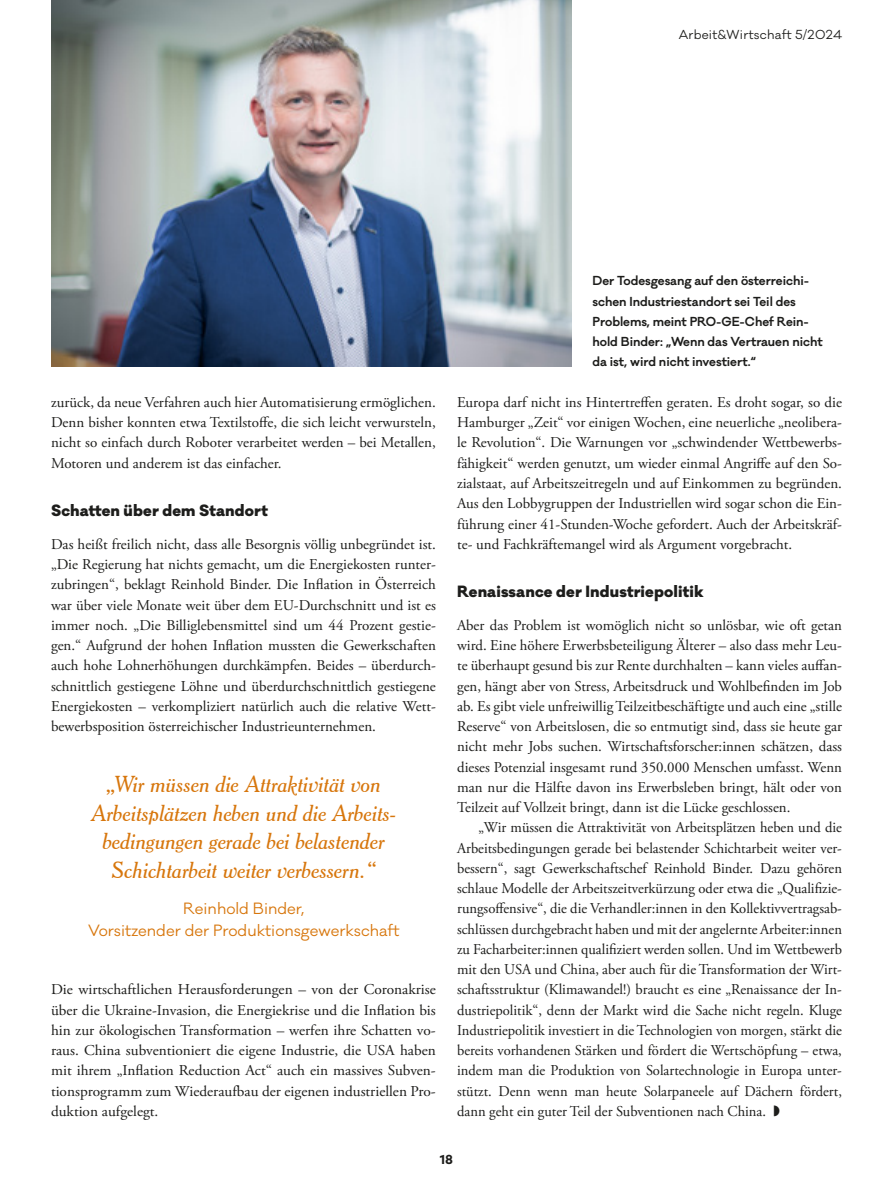
<style>
.page{position:relative;width:893px;height:1191px;background:#fff}
.page>*{position:absolute;margin:0;border:0;box-sizing:border-box;transform-origin:0 0}
.t1{font:italic 22.5px/28.5px "Cheltenham BT";color:#d7760c;text-align:center}
.t2{font:15px/20.2px "Adobe Garamond Pro";color:#1d1d1b;text-align:justify}
.t3{font:800 15px "Galano Classic";letter-spacing:.01em;color:#1d1d1b}
.t4{font:15px/22.5px "Galano Classic";color:#d7760c;text-align:center}
.t5{font:600 12px/20.2px "Galano Classic";letter-spacing:-.005em;color:#1d1d1b}
.t6{font:12px "Galano Classic";letter-spacing:.02em;color:#1d1d1b}
.t7{font:700 12px "Galano Classic";color:#1d1d1b}
</style>
<div class="page">
<img style="left:52px;top:0;width:519px;height:366px">
<p class="t6" style="left:679px;top:27px;width:165px">Arbeit&amp;Wirtschaft 5/2024</p>
<p class="t2" style="left:51px;top:392px;width:386px">zurück, da neue Verfahren auch hier Automatisierung ermöglichen.<br>Denn bisher konnten etwa Textilstoffe, die sich leicht verwursteln, nicht so einfach durch Roboter verarbeitet werden – bei Metallen, Motoren und anderem ist das einfacher.</p>
<p class="t3" style="left:51px;top:500px;width:219px">Schatten über dem Standort</p>
<p class="t2" style="left:51px;top:534px;width:386px">Das heißt freilich nicht, dass alle Besorgnis völlig unbegründet ist. „Die Regierung hat nichts gemacht, um die Energiekosten runter&shy;zubringen“, beklagt Reinhold Binder. Die Inflation in Österreich war über viele Monate weit über dem EU-Durchschnitt und ist es immer noch. „Die Billiglebensmittel sind um 44 Prozent gestie&shy;gen.“ Aufgrund der hohen Inflation mussten die Gewerkschaften auch hohe Lohnerhöhungen durchkämpfen. Beides – überdurch&shy;schnittlich gestiegene Löhne und überdurchschnittlich gestiegene Energiekosten – verkompliziert natürlich auch die relative Wett&shy;bewerbsposition österreichischer Industrieunternehmen.</p>
<h1 class="t1" style="left:91px;top:769px;width:306px">„Wir müssen die Attraktivität von Arbeitsplätzen heben und die Arbeits&shy;bedingungen gerade bei belastender Schichtarbeit weiter verbessern.“</h1>
<p class="t4" style="left:88px;top:897px;width:313px">Reinhold Binder,<br>Vorsitzender der Produktionsgewerkschaft</p>
<p class="t2" style="left:51px;top:980px;width:386px">Die wirtschaftlichen Herausforderungen – von der Coronakrise über die Ukraine-Invasion, die Energiekrise und die Inflation bis hin zur ökologischen Transformation – werfen ihre Schatten vo&shy;raus. China subventioniert die eigene Industrie, die USA haben mit ihrem „Inflation Reduction Act“ auch ein massives Subven&shy;tionsprogramm zum Wiederaufbau der eigenen industriellen Pro&shy;duktion aufgelegt.</p>
<p class="t5" style="left:592px;top:271px;width:232px">Der Todesgesang auf den österreichi&shy;schen Industriestandort sei Teil des Problems, meint PRO-GE-Chef Rein&shy;hold Binder: „Wenn das Vertrauen nicht da ist, wird nicht investiert.“</p>
<p class="t2" style="left:457px;top:392px;width:386px">Europa darf nicht ins Hintertreffen geraten. Es droht sogar, so die Hamburger „Zeit“ vor einigen Wochen, eine neuerliche „neolibera&shy;le Revolution“. Die Warnungen vor „schwindender Wettbewerbs&shy;fähigkeit“ werden genutzt, um wieder einmal Angriffe auf den So&shy;zialstaat, auf Arbeitszeitregeln und auf Einkommen zu begründen.<br>Aus den Lobbygruppen der Industriellen wird sogar schon die Ein&shy;führung einer 41-Stunden-Woche gefordert. Auch der Arbeitskräf&shy;te- und Fachkräftemangel wird als Argument vorgebracht.</p>
<p class="t3" style="left:457px;top:581px;width:248px">Renaissance der Industriepolitik</p>
<p class="t2" style="left:457px;top:615px;width:386px">Aber das Problem ist womöglich nicht so unlösbar, wie oft getan wird. Eine höhere Erwerbsbeteiligung Älterer – also dass mehr Leu&shy;te überhaupt gesund bis zur Rente durchhalten – kann vieles auffan&shy;gen, hängt aber von Stress, Arbeitsdruck und Wohlbefinden im Job ab. Es gibt viele unfreiwillig Teilzeitbeschäftigte und auch eine „stille Reserve“ von Arbeitslosen, die so entmutigt sind, dass sie heute gar nicht mehr Jobs suchen. Wirtschaftsforscher:innen schätzen, dass dieses Potenzial insgesamt rund 350.000 Menschen umfasst. Wenn man nur die Hälfte davon ins Erwerbsleben bringt, hält oder von Teilzeit auf Vollzeit bringt, dann ist die Lücke geschlossen.</p>
<p class="t2" style="left:457px;top:818px;width:386px;text-indent:21px">„Wir müssen die Attraktivität von Arbeitsplätzen heben und die Arbeitsbedingungen gerade bei belastender Schichtarbeit weiter ver&shy;bessern“, sagt Gewerkschaftschef Reinhold Binder. Dazu gehören schlaue Modelle der Arbeitszeitverkürzung oder etwa die „Qualifizie&shy;rungsoffensive“, die die Verhandler:innen in den Kollektivvertragsab&shy;schlüssen durchgebracht haben und mit der angelernte Arbeiter:innen zu Facharbeiter:innen qualifiziert werden sollen. Und im Wettbewerb mit den USA und China, aber auch für die Transformation der Wirt&shy;schaftsstruktur (Klimawandel!) braucht es eine „Renaissance der In&shy;dustriepolitik“, denn der Markt wird die Sache nicht regeln. Kluge Industriepolitik investiert in die Technologien von morgen, stärkt die bereits vorhandenen Stärken und fördert die Wertschöpfung – etwa, indem man die Produktion von Solartechnologie in Europa unter&shy;stützt. Denn wenn man heute Solarpaneele auf Dächern fördert, dann geht ein guter Teil der Subventionen nach China.</p>
<p class="t7" style="left:440px;top:1151px;width:15px">18</p>
</div>
